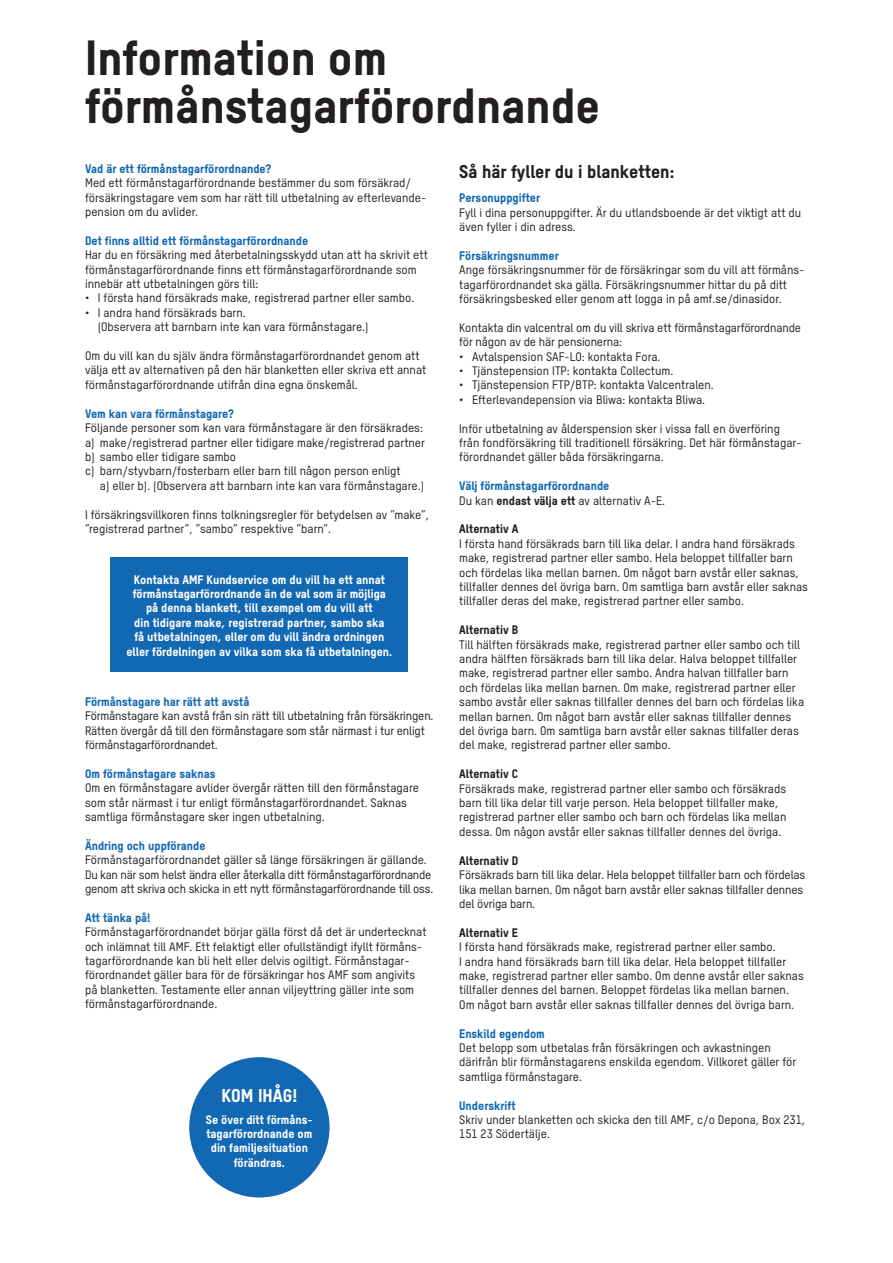
<style>
.page{position:relative;width:893px;height:1263px;background:#fff}
.page>*{position:absolute;margin:0;border:0;box-sizing:border-box;transform-origin:0 0}
.Huvudrubrik{font:48px/48px "T Star Heavy";color:#231f20}
.Punktlista{font:18px "T Star Heavy";color:#231f20}
.Punktlista-2{font:18px "T Star Heavy";color:#fff}
.Punktlista-3{font:12px/14.4px "T Star Medium";color:#231f20}
.Punktlista-4{font:12px "T Star Heavy";color:#1168b3}
.Brödtext{font:12px/14.4px "T Star Heavy";color:#fff;text-align:center}
.Punktlista-5{font:12px/14.4px "T Star Medium";letter-spacing:-.02em;color:#231f20}
.Punktlista-6{font:12px "T Star Heavy";color:#fff}
.Punktlista-7{font:12px "T Star Heavy";color:#231f20}
.s1{font-family:"T Star Heavy"}
</style>
<div class="page">
<div style="left:189px;top:1057px;width:141px;height:140px;background:#1368b3;border-radius:50%"></div>
<div style="left:111px;top:557px;width:297px;height:115px;background:#1368b3"></div>
<p class="Huvudrubrik" style="left:85px;top:33px;width:517px">Information om förmånstagarförordnande</p>
<p class="Punktlista-4" style="left:85px;top:161px;width:188px">Vad är ett förmånstagarförordnande?</p>
<p class="Punktlista-3" style="left:85px;top:176px;width:343px">Med ett förmånstagarförordnande bestämmer du som försäkrad/ försäkringstagare vem som har rätt till utbetalning av efterlevande&shy;pension om du avlider.</p>
<p class="Punktlista-4" style="left:85px;top:233px;width:225px">Det finns alltid ett förmånstagarförordnande</p>
<p class="Punktlista-3" style="left:85px;top:248px;width:344px">Har du en försäkring med återbetalningsskydd utan att ha skrivit ett förmånstagarförordnande finns ett förmånstagarförordnande som innebär att utbetalningen görs till:</p>
<p class="Punktlista-3" style="left:85px;top:291px;width:331px">• I första hand försäkrads make, registrerad partner eller sambo.</p>
<p class="Punktlista-3" style="left:85px;top:305px;width:162px">• I andra hand försäkrads barn.</p>
<p class="Punktlista-3" style="left:98px;top:320px;width:272px">(Observera att barnbarn inte kan vara förmånstagare.)</p>
<p class="Punktlista-3" style="left:85px;top:348px;width:343px">Om du vill kan du själv ändra förmånstagarförordnandet genom att välja ett av alternativen på den här blanketten eller skriva ett annat förmånstagarförordnande utifrån dina egna önskemål.</p>
<p class="Punktlista-4" style="left:85px;top:406px;width:150px">Vem kan vara förmånstagare?</p>
<p class="Punktlista-3" style="left:85px;top:420px;width:339px">Följande personer som kan vara förmånstagare är den försäkrades:</p>
<p class="Punktlista-3" style="left:85px;top:435px;width:341px">a) make/registrerad partner eller tidigare make/registrerad partner</p>
<p class="Punktlista-3" style="left:85px;top:449px;width:153px">b) sambo eller tidigare sambo</p>
<p class="Punktlista-3" style="left:100px;top:464px;width:326px;text-indent:-15px">c) barn/styvbarn/fosterbarn eller barn till någon person enligt<br>a) eller b). (Observera att barnbarn inte kan vara förmånstagare.)</p>
<p class="Punktlista-3" style="left:85px;top:507px;width:346px">I försäkringsvillkoren finns tolkningsregler för betydelsen av ”make”, ”registrerad partner”, ”sambo” respektive ”barn”.</p>
<p class="Punktlista" style="left:459px;top:160px;width:217px">Så här fyller du i blanketten:</p>
<p class="Punktlista-4" style="left:459px;top:190px;width:82px">Personuppgifter</p>
<p class="Punktlista-3" style="left:459px;top:205px;width:344px">Fyll i dina personuppgifter. Är du utlandsboende är det viktigt att du även fyller i din adress.</p>
<p class="Punktlista-4" style="left:459px;top:248px;width:101px">Försäkringsnummer</p>
<p class="Punktlista-3" style="left:459px;top:262px;width:347px">Ange försäkringsnummer för de försäkringar som du vill att förmåns&shy;tagarförordnandet ska gälla. Försäkringsnummer hittar du på ditt försäkringsbesked eller genom att logga in på amf.se/dinasidor.</p>
<p class="Punktlista-3" style="left:459px;top:320px;width:343px">Kontakta din valcentral om du vill skriva ett förmånstagarförordnande för någon av de här pensionerna:</p>
<p class="Punktlista-3" style="left:459px;top:349px;width:203px">• Avtalspension SAF-LO: kontakta Fora.</p>
<p class="Punktlista-3" style="left:459px;top:363px;width:216px">• Tjänstepension ITP: kontakta Collectum.</p>
<p class="Punktlista-3" style="left:459px;top:378px;width:256px">• Tjänstepension FTP/BTP: kontakta Valcentralen.</p>
<p class="Punktlista-3" style="left:459px;top:392px;width:247px">• Efterlevandepension via Bliwa: kontakta Bliwa.</p>
<p class="Punktlista-3" style="left:459px;top:421px;width:344px">Inför utbetalning av ålderspension sker i vissa fall en överföring från fondförsäkring till traditionell försäkring. Det här förmånstagar&shy;förordnandet gäller båda försäkringarna.</p>
<p class="Punktlista-4" style="left:459px;top:478px;width:152px">Välj förmånstagarförordnande</p>
<p class="Punktlista-3" style="left:459px;top:493px;width:207px">Du kan <span class="s1">endast välja ett</span> av alternativ A-E.</p>
<p class="Punktlista-7" style="left:459px;top:521px;width:61px">Alternativ A</p>
<p class="Punktlista-3" style="left:459px;top:536px;width:350px">I första hand försäkrads barn till lika delar. I andra hand försäkrads make, registrerad partner eller sambo. Hela beloppet tillfaller barn och fördelas lika mellan barnen. Om något barn avstår eller saknas, tillfaller dennes del övriga barn. Om samtliga barn avstår eller saknas tillfaller deras del make, registrerad partner eller sambo.</p>
<p class="Punktlista-7" style="left:459px;top:622px;width:61px">Alternativ B</p>
<p class="Punktlista-3" style="left:459px;top:637px;width:346px">Till hälften försäkrads make, registrerad partner eller sambo och till andra hälften försäkrads barn till lika delar. Halva beloppet tillfaller make, registrerad partner eller sambo. Andra halvan tillfaller barn och fördelas lika mellan barnen. Om make, registrerad partner eller sambo avstår eller saknas tillfaller dennes del barn och fördelas lika mellan barnen. Om något barn avstår eller saknas tillfaller dennes del övriga barn. Om samtliga barn avstår eller saknas tillfaller deras del make, registrerad partner eller sambo.</p>
<p class="Punktlista-7" style="left:459px;top:766px;width:60px">Alternativ C</p>
<p class="Punktlista-3" style="left:459px;top:781px;width:329px">Försäkrads make, registrerad partner eller sambo och försäkrads barn till lika delar till varje person. Hela beloppet tillfaller make, registrerad partner eller sambo och barn och fördelas lika mellan dessa. Om någon avstår eller saknas tillfaller dennes del övriga.</p>
<p class="Punktlista-7" style="left:459px;top:853px;width:61px">Alternativ D</p>
<p class="Punktlista-3" style="left:459px;top:867px;width:348px">Försäkrads barn till lika delar. Hela beloppet tillfaller barn och fördelas lika mellan barnen. Om något barn avstår eller saknas tillfaller dennes del övriga barn.</p>
<p class="Punktlista-7" style="left:459px;top:925px;width:60px">Alternativ E</p>
<p class="Punktlista-3" style="left:459px;top:939px;width:346px">I första hand försäkrads make, registrerad partner eller sambo.<br>I andra hand försäkrads barn till lika delar. Hela beloppet tillfaller make, registrerad partner eller sambo. Om denne avstår eller saknas tillfaller dennes del barnen. Beloppet fördelas lika mellan barnen.<br>Om något barn avstår eller saknas tillfaller dennes del övriga barn.</p>
<p class="Punktlista-4" style="left:459px;top:1025px;width:87px">Enskild egendom</p>
<p class="Punktlista-3" style="left:459px;top:1040px;width:339px">Det belopp som utbetalas från försäkringen och avkastningen därifrån blir förmånstagarens enskilda egendom. Villkoret gäller för samtliga förmånstagare.</p>
<p class="Punktlista-4" style="left:459px;top:1097px;width:58px">Underskrift</p>
<p class="Punktlista-3" style="left:459px;top:1112px;width:347px">Skriv under blanketten och skicka den till AMF, c/o Depona, Box 231,<br>151 23 Södertälje.</p>
<p class="Brödtext" style="left:126px;top:572px;width:267px">Kontakta AMF Kundservice om du vill ha ett annat förmånstagarförordnande än de val som är möjliga på denna blankett, till exempel om du vill att<br>din tidigare make, registrerad partner, sambo ska<br>få utbetalningen, eller om du vill ändra ordningen eller fördelningen av vilka som ska få utbetalningen.</p>
<p class="Punktlista-4" style="left:85px;top:694px;width:166px">Förmånstagare har rätt att avstå</p>
<p class="Punktlista-3" style="left:85px;top:708px;width:350px">Förmånstagare kan avstå från sin rätt till utbetalning från försäkringen.<br>Rätten övergår då till den förmånstagare som står närmast i tur enligt förmånstagarförordnandet.</p>
<p class="Punktlista-4" style="left:85px;top:766px;width:132px">Om förmånstagare saknas</p>
<p class="Punktlista-3" style="left:85px;top:780px;width:336px">Om en förmånstagare avlider övergår rätten till den förmånstagare som står närmast i tur enligt förmånstagarförordnandet. Saknas samtliga förmånstagare sker ingen utbetalning.</p>
<p class="Punktlista-4" style="left:85px;top:838px;width:122px">Ändring och uppförande</p>
<p class="Punktlista-5" style="left:85px;top:852px;width:350px">Förmånstagarförordnandet gäller så länge försäkringen är gällande.<br>Du kan när som helst ändra eller återkalla ditt förmånstagarförordnande genom att skriva och skicka in ett nytt förmånstagarförordnande till oss.</p>
<p class="Punktlista-4" style="left:85px;top:910px;width:67px">Att tänka på!</p>
<p class="Punktlista-3" style="left:85px;top:924px;width:343px">Förmånstagarförordnandet börjar gälla först då det är undertecknat och inlämnat till AMF. Ett felaktigt eller ofullständigt ifyllt förmåns&shy;tagarförordnande kan bli helt eller delvis ogiltigt. Förmånstagar&shy;förordnandet gäller bara för de försäkringar hos AMF som angivits på blanketten. Testamente eller annan viljeyttring gäller inte som förmånstagarförordnande.</p>
<p class="Punktlista-2" style="left:221px;top:1084px;width:77px">KOM IHÅG!</p>
<p class="Punktlista-6" style="left:206px;top:1111px;width:108px">Se över ditt förmåns-</p>
<p class="Punktlista-6" style="left:206px;top:1126px;width:107px">tagarförordnande om</p>
<p class="Punktlista-6" style="left:211px;top:1140px;width:99px">din familjesituation</p>
<p class="Punktlista-6" style="left:234px;top:1155px;width:53px">förändras.</p>
</div>
